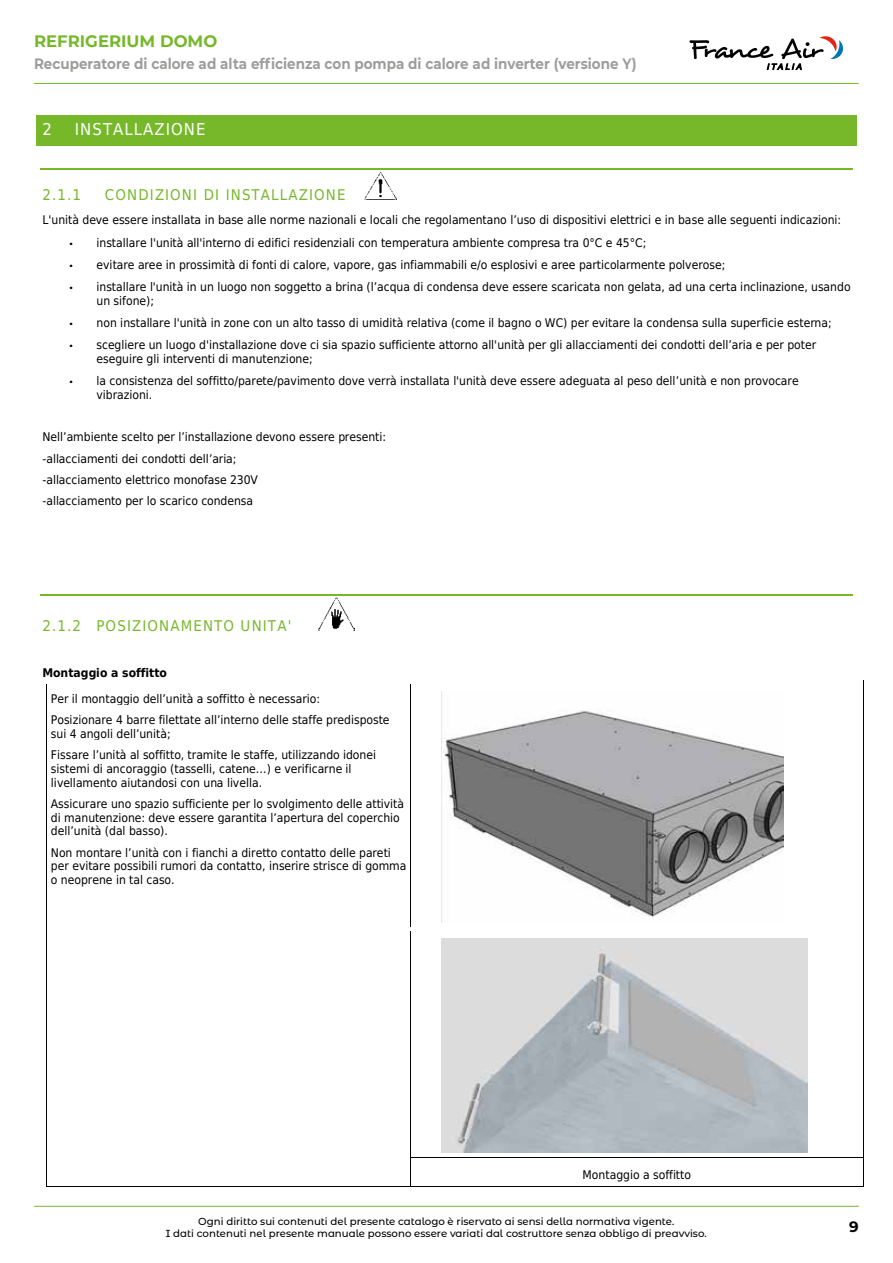
<style>
.page{position:relative;width:893px;height:1263px;background:#fff}
.page>*{position:absolute;margin:0;border:0;box-sizing:border-box;transform-origin:0 0}
.t1{font:700 16.5px "Montserrat";color:#76b82a}
.t2{font:16.35px "DejaVu Sans Condensed";letter-spacing:.065em;color:#fff}
.t3{font:700 15px "Montserrat";color:#9d9d9c;scale:.9 1}
.t4{font:700 15px "Montserrat Alternates";color:#000}
.t5{font:14.85px "DejaVu Sans Condensed";letter-spacing:.075em;color:#76b82a}
.t6{font:12px/14px "DejaVu Sans Condensed";color:#000}
.t7{font:700 12px "DejaVu Sans Condensed";color:#000}
.t8{font:500 10.2px/12.3px "Montserrat Alternates";color:#000;text-align:center}
.s1{font-family:"Myriad Pro"}
</style>
<div class="page">
<div style="left:40px;top:120px;width:813px;height:22px;background:#76b82a"></div>
<svg style="left:36px;top:115px;width:4px;height:5px"></svg>
<div style="left:40px;top:115px;width:813px;height:5px;background:#76b82a"></div>
<svg style="left:853px;top:115px;width:4px;height:5px"></svg>
<svg style="left:36px;top:141px;width:4px;height:5px"></svg>
<div style="left:40px;top:141px;width:813px;height:5px;background:#76b82a"></div>
<svg style="left:853px;top:141px;width:4px;height:5px"></svg>
<hr style="left:36px;top:120px;width:4px;height:21px;background:#76b82a">
<hr style="left:853px;top:120px;width:4px;height:21px;background:#76b82a">
<img style="left:365px;top:172px;width:32px;height:28px">
<hr style="left:40px;top:168px;width:813px;height:1px;background:#76b82a">
<hr style="left:40px;top:594px;width:813px;height:1px;background:#76b82a">
<hr style="left:46px;top:684px;width:1px;height:243px;background:#000">
<hr style="left:410px;top:684px;width:1px;height:243px;background:#000">
<hr style="left:863px;top:684px;width:1px;height:243px;background:#000">
<hr style="left:46px;top:931px;width:1px;height:226px;background:#000">
<hr style="left:410px;top:931px;width:1px;height:226px;background:#000">
<hr style="left:863px;top:931px;width:1px;height:226px;background:#000">
<hr style="left:410px;top:1157px;width:453px;height:1px;background:#000">
<svg style="left:46px;top:1157px;width:1px;height:30px"></svg>
<hr style="left:47px;top:1186px;width:363px;height:1px;background:#000">
<svg style="left:410px;top:1158px;width:1px;height:28px"></svg>
<hr style="left:410px;top:1186px;width:453px;height:1px;background:#000">
<svg style="left:863px;top:1157px;width:1px;height:30px"></svg>
<img style="left:319px;top:598px;width:35px;height:32px">
<img style="left:443px;top:710px;width:341px;height:207px">
<img style="left:442px;top:939px;width:366px;height:214px">
<hr style="left:34px;top:1206px;width:825px;height:1px;background:#76b82a">
<hr style="left:34px;top:83px;width:825px;height:1px;background:#76b82a">
<svg style="left:689px;top:36px;width:154px;height:34px"></svg>
<h1 class="t1" style="left:34px;top:29px;width:185px">REFRIGERIUM DOMO</h1>
<p class="t3" style="left:34px;top:53px;width:671px">Recuperatore di calore ad alta efficienza con pompa di calore ad inverter (versione Y)</p>
<h2 class="t2" style="left:42px;top:115px;width:11px">2</h2>
<h2 class="t2" style="left:75px;top:115px;width:132px">INSTALLAZIONE</h2>
<p class="t5" style="left:42px;top:182px;width:40px">2.1.1</p>
<p class="t5" style="left:105px;top:182px;width:242px">CONDIZIONI DI INSTALLAZIONE</p>
<p class="t6" style="left:42px;top:213px;width:800px">L'unità deve essere installata in base alle norme nazionali e locali che regolamentano l’uso di dispositivi elettrici e in base alle seguenti indicazioni:</p>
<p class="t6" style="left:69px;top:235px;width:578px"><span class="s1">•</span> installare l'unità all'interno di edifici residenziali con temperatura ambiente compresa tra 0°C e 45°C;</p>
<p class="t6" style="left:69px;top:257px;width:657px"><span class="s1">•</span> evitare aree in prossimità di fonti di calore, vapore, gas infiammabili e/o esplosivi e aree particolarmente polverose;</p>
<p class="t6" style="left:96px;top:279px;width:756px;text-indent:-27px"><span class="s1">•</span> installare l'unità in un luogo non soggetto a brina (l’acqua di condensa deve essere scaricata non gelata, ad una certa inclinazione, usando un sifone);</p>
<p class="t6" style="left:69px;top:315px;width:764px"><span class="s1">•</span> non installare l'unità in zone con un alto tasso di umidità relativa (come il bagno o WC) per evitare la condensa sulla superficie esterna;</p>
<p class="t6" style="left:96px;top:337px;width:721px;text-indent:-27px"><span class="s1">•</span> scegliere un luogo d'installazione dove ci sia spazio sufficiente attorno all'unità per gli allacciamenti dei condotti dell’aria e per poter eseguire gli interventi di manutenzione;</p>
<p class="t6" style="left:96px;top:373px;width:704px;text-indent:-27px"><span class="s1">•</span> la consistenza del soffitto/parete/pavimento dove verrà installata l'unità deve essere adeguata al peso dell’unità e non provocare vibrazioni.</p>
<p class="t6" style="left:42px;top:426px;width:345px;line-height:21.3px">Nell’ambiente scelto per l’installazione devono essere presenti: -allacciamenti dei condotti dell’aria;<br>-allacciamento elettrico monofase 230V<br>-allacciamento per lo scarico condensa</p>
<p class="t5" style="left:42px;top:613px;width:250px">2.1.2 POSIZIONAMENTO UNITA'</p>
<p class="t7" style="left:42px;top:663px;width:126px">Montaggio a soffitto</p>
<p class="t6" style="left:51px;top:687px;width:340px;line-height:21.1px">Per il montaggio dell’unità a soffitto è necessario:<br>Posizionare 4 barre filettate all’interno delle staffe predisposte</p>
<p class="t6" style="left:51px;top:722px;width:327px;line-height:21.1px">sui 4 angoli dell’unità;<br>Fissare l’unità al soffitto, tramite le staffe, utilizzando idonei</p>
<p class="t6" style="left:51px;top:761px;width:302px">sistemi di ancoraggio (tasselli, catene…) e verificarne il livellamento aiutandosi con una livella.</p>
<p class="t6" style="left:51px;top:796px;width:355px">Assicurare uno spazio sufficiente per lo svolgimento delle attività di manutenzione: deve essere garantita l’apertura del coperchio dell’unità (dal basso).</p>
<p class="t6" style="left:51px;top:845px;width:357px">Non montare l’unità con i fianchi a diretto contatto delle pareti per evitare possibili rumori da contatto, inserire strisce di gomma o neoprene in tal caso.</p>
<p class="t6" style="left:583px;top:1168px;width:110px">Montaggio a soffitto</p>
<p class="t8" style="left:166px;top:1214px;width:542px">Ogni diritto sui contenuti del presente catalogo è riservato ai sensi della normativa vigente.<br>I dati contenuti nel presente manuale possono essere variati dal costruttore senza obbligo di preavviso.</p>
<p class="t4" style="left:849px;top:1216px;width:11px">9</p>
<p class="t6" style="left:422px;top:1216px;width:50px">Pagina 9</p>
</div>
